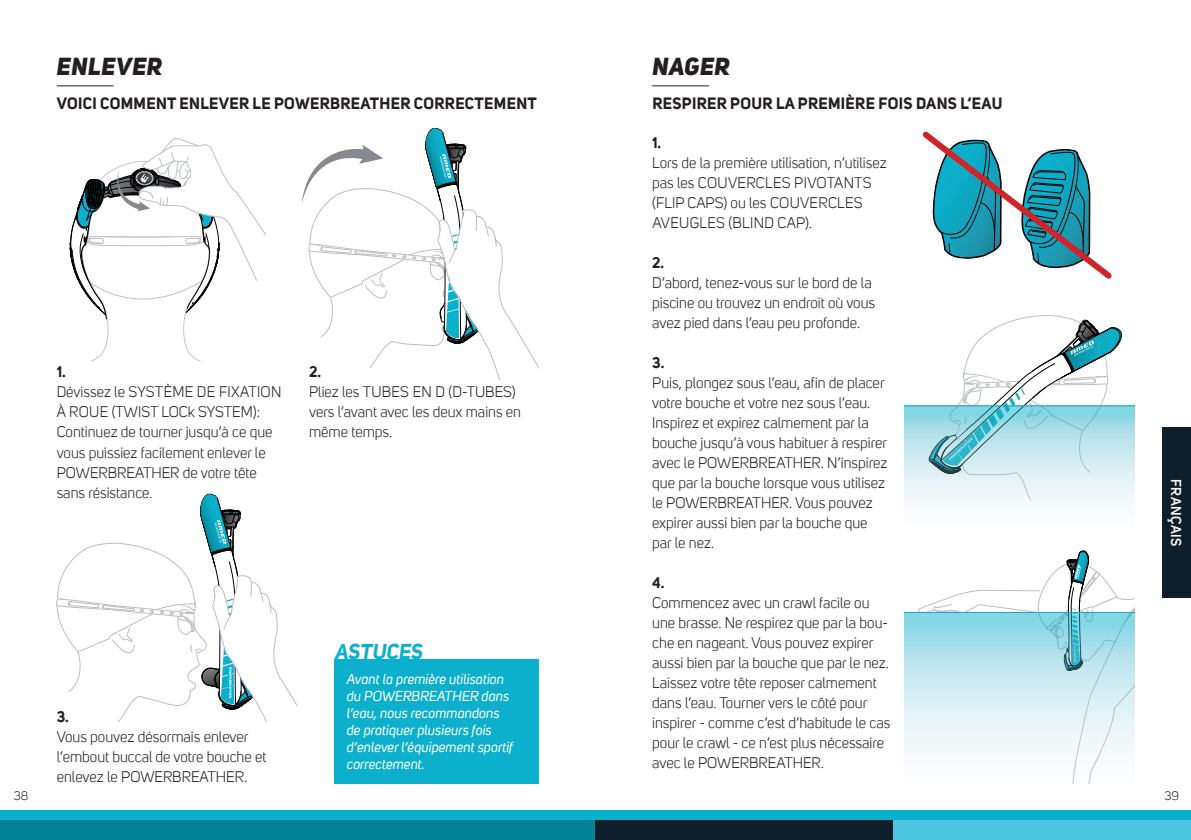
<style>
.page{position:relative;width:1191px;height:840px;background:#fff}
.page>*{position:absolute;margin:0;border:0;box-sizing:border-box;transform-origin:0 0}
.t1{font:italic 800 24px "Uni Sans";letter-spacing:.02em;color:#231f20}
.t2{font:italic 700 21px "Uni Sans";color:#0db0cc}
.t3{font:700 16px "Uni Sans";letter-spacing:.02em;color:#231f20}
.t4{font:15px/20px "Uni Sans";color:#231f20}
.t5{font:700 15px "Uni Sans";color:#231f20}
.t6{font:italic 14px/17px "Uni Sans";color:#fff}
.t7{font:600 14px "Uni Sans";letter-spacing:.04em;color:#fff}
.t8{font:12px "Uni Sans";color:#231f20}
</style>
<div class="page">
<div style="left:0;top:810px;width:1191px;height:9px;background:#0db0cc"></div>
<div style="left:0;top:819px;width:595px;height:20px;background:#008397"></div>
<div style="left:595px;top:819px;width:298px;height:20px;background:#0f1f29"></div>
<div style="left:893px;top:819px;width:298px;height:20px;background:#4cc6e0"></div>
<svg style="left:69px;top:138px;width:197px;height:223px"></svg>
<svg style="left:56px;top:493px;width:240px;height:227px"></svg>
<svg style="left:301px;top:128px;width:238px;height:251px"></svg>
<hr style="left:652px;top:85px;width:57px;height:1px;background:#231f20">
<hr style="left:57px;top:85px;width:56px;height:1px;background:#231f20">
<div style="left:334px;top:658px;width:205px;height:124px;background:#0db0cc"></div>
<svg style="left:958px;top:315px;width:164px;height:90px"></svg>
<svg style="left:904px;top:405px;width:230px;height:100px;background:#bae2e9"></svg>
<svg style="left:922px;top:131px;width:190px;height:148px"></svg>
<hr style="left:904px;top:611px;width:230px;height:1px;background:#0db0cc">
<svg style="left:915px;top:550px;width:219px;height:62px"></svg>
<svg style="left:904px;top:612px;width:230px;height:170px"></svg>
<div style="left:1162px;top:427px;width:29px;height:170px;background:#0f1f29"></div>
<h1 class="t1" style="left:57px;top:52px;width:107px">ENLEVER</h1>
<h1 class="t1" style="left:652px;top:52px;width:79px">NAGER</h1>
<p class="t3" style="left:57px;top:93px;width:481px">VOICI COMMENT ENLEVER LE POWERBREATHER CORRECTEMENT</p>
<p class="t3" style="left:652px;top:93px;width:351px">RESPIRER POUR LA PREMIÈRE FOIS DANS L‘EAU</p>
<p class="t5" style="left:57px;top:362px;width:10px">1.</p>
<p class="t4" style="left:57px;top:382px;width:226px">Dévissez le SYSTÈME DE FIXATION<br>À ROUE (TWIST LOCk SYSTEM):<br>Continuez de tourner jusqu‘à ce que vous puissiez facilement enlever le<br>POWERBREATHER de votre tête sans résistance.</p>
<p class="t5" style="left:309px;top:362px;width:13px">2.</p>
<p class="t4" style="left:309px;top:382px;width:213px">Pliez les TUBES EN D (D-TUBES) vers l‘avant avec les deux mains en même temps.</p>
<p class="t5" style="left:57px;top:707px;width:14px">3.</p>
<p class="t4" style="left:57px;top:726px;width:211px">Vous pouvez désormais enlever l‘embout buccal de votre bouche et enlevez le POWERBREATHER.</p>
<h2 class="t2" style="left:335px;top:637px;width:89px">ASTUCES</h2>
<p class="t6" style="left:347px;top:670px;width:168px">Avant la première utilisation du POWERBREATHER dans l‘eau, nous recommandons de pratiquer plusieurs fois d‘enlever l‘équipement sportif correctement.</p>
<p class="t5" style="left:652px;top:133px;width:10px">1.</p>
<p class="t4" style="left:652px;top:152px;width:236px">Lors de la première utilisation, n‘utilisez pas les COUVERCLES PIVOTANTS (FLIP CAPS) ou les COUVERCLES<br>AVEUGLES (BLIND CAP).</p>
<p class="t5" style="left:652px;top:253px;width:13px">2.</p>
<p class="t4" style="left:652px;top:272px;width:224px">D‘abord, tenez-vous sur le bord de la piscine ou trouvez un endroit où vous avez pied dans l‘eau peu profonde.</p>
<p class="t5" style="left:652px;top:353px;width:14px">3.</p>
<p class="t4" style="left:652px;top:372px;width:237px">Puis, plongez sous l‘eau, afin de placer votre bouche et votre nez sous l‘eau.<br>Inspirez et expirez calmement par la bouche jusqu‘à vous habituer à respirer avec le POWERBREATHER. N‘inspirez que par la bouche lorsque vous utilisez le POWERBREATHER. Vous pouvez expirer aussi bien par la bouche que par le nez.</p>
<p class="t5" style="left:652px;top:573px;width:14px">4.</p>
<p class="t4" style="left:652px;top:592px;width:239px">Commencez avec un crawl facile ou une brasse. Ne respirez que par la bou&shy;che en nageant. Vous pouvez expirer aussi bien par la bouche que par le nez.<br>Laissez votre tête reposer calmement dans l‘eau. Tourner vers le côté pour inspirer - comme c‘est d‘habitude le cas pour le crawl - ce n‘est plus nécessaire avec le POWERBREATHER.</p>
<p class="t7" style="left:1184px;top:478px;width:69px;rotate:90deg">FRANÇAIS</p>
<p class="t8" style="left:14px;top:788px;width:16px">38</p>
<p class="t8" style="left:1164px;top:788px;width:16px">39</p>
</div>
